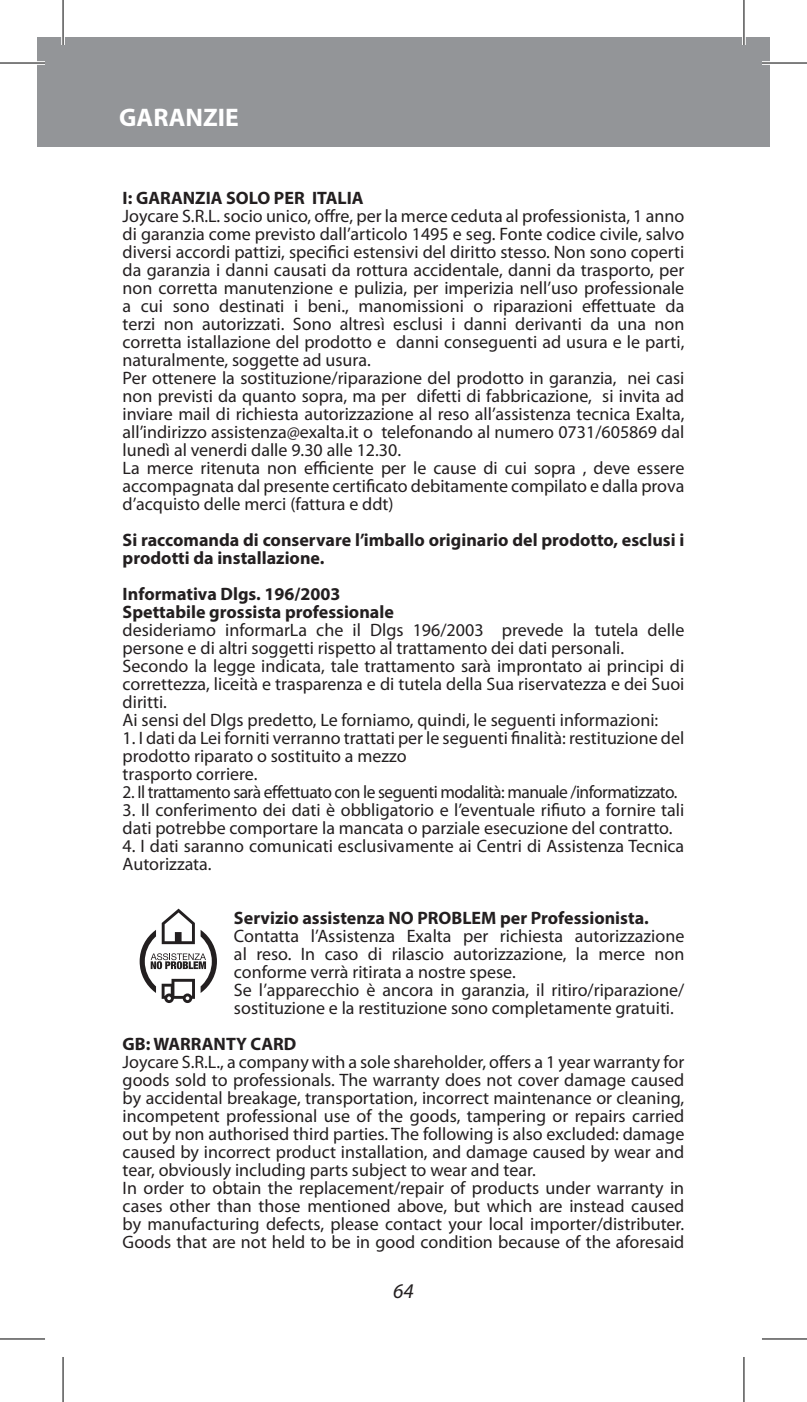
<style>
.page{position:relative;width:807px;height:1402px;background:#fff}
.page>*{position:absolute;margin:0;border:0;box-sizing:border-box;transform-origin:0 0}
.t1{font:700 25.5px "Myriad Pro";color:#fff}
.t2{font:italic 21px "Myriad Pro";color:#231f20}
.t3{font:18px/18px "Myriad Pro";color:#231f20}
.t4{font:700 18px/18px "Myriad Pro";color:#231f20}
.t5{font:18px "Myriad Pro";letter-spacing:-.03em;color:#231f20}
</style>
<div class="page">
<svg style="left:140px;top:908px;width:77px;height:95px"></svg>
<div style="left:743px;top:37px;width:26px;height:110px;background:#939598"></div>
<div style="left:37px;top:37px;width:706px;height:110px;background:#939598"></div>
<hr style="left:0;top:61px;width:45px;height:4px;background:#fff">
<hr style="left:761px;top:61px;width:45px;height:4px;background:#fff">
<hr style="left:61px;top:0;width:4px;height:45px;background:#fff">
<svg style="left:742px;top:0;width:3px;height:45px"></svg>
<svg style="left:744px;top:1357px;width:1px;height:45px"></svg>
<hr style="left:0;top:62px;width:45px;height:2px;background:#000">
<hr style="left:761px;top:62px;width:45px;height:2px;background:#000">
<hr style="left:0;top:1338px;width:45px;height:1px;background:#000">
<hr style="left:761px;top:1338px;width:45px;height:1px;background:#000">
<hr style="left:62px;top:0;width:2px;height:45px;background:#000">
<hr style="left:62px;top:1357px;width:2px;height:45px;background:#000">
<hr style="left:743px;top:0;width:1px;height:45px;background:#000">
<hr style="left:743px;top:1357px;width:1px;height:45px;background:#000">
<h1 class="t1" style="left:119px;top:101px;width:121px">GARANZIE</h1>
<p class="t4" style="left:123px;top:188px;width:242px">I: GARANZIA SOLO PER ITALIA</p>
<p class="t3" style="left:123px;top:207px;width:563px">Joycare S.R.L. socio unico, offre, per la merce ceduta al professionista, 1 anno di garanzia come previsto dall’articolo 1495 e seg. Fonte codice civile, salvo diversi accordi pattizi, specifici estensivi del diritto stesso. Non sono coperti da garanzia i danni causati da rottura accidentale, danni da trasporto, per non corretta manutenzione e pulizia, per imperizia nell’uso professionale a cui sono destinati i beni., manomissioni o riparazioni effettuate da terzi non autorizzati. Sono altresì esclusi i danni derivanti da una non corretta istallazione del prodotto e danni conseguenti ad usura e le parti, naturalmente, soggette ad usura.<br>Per ottenere la sostituzione/riparazione del prodotto in garanzia, nei casi non previsti da quanto sopra, ma per difetti di fabbricazione, si invita ad inviare mail di richiesta autorizzazione al reso all’assistenza tecnica Exalta, all’indirizzo assistenza@exalta.it o telefonando al numero 0731/605869 dal lunedì al venerdi dalle 9.30 alle 12.30.<br>La merce ritenuta non efficiente per le cause di cui sopra , deve essere accompagnata dal presente certificato debitamente compilato e dalla prova d’acquisto delle merci (fattura e ddt)</p>
<p class="t4" style="left:123px;top:530px;width:563px">Si raccomanda di conservare l’imballo originario del prodotto, esclusi i prodotti da installazione.</p>
<p class="t4" style="left:123px;top:584px;width:273px">Informativa Dlgs. 196/2003<br>Spettabile grossista professionale</p>
<p class="t3" style="left:123px;top:621px;width:563px">desideriamo informarLa che il Dlgs 196/2003 prevede la tutela delle persone e di altri soggetti rispetto al trattamento dei dati personali.<br>Secondo la legge indicata, tale trattamento sarà improntato ai principi di correttezza, liceità e trasparenza e di tutela della Sua riservatezza e dei Suoi diritti.<br>Ai sensi del Dlgs predetto, Le forniamo, quindi, le seguenti informazioni:</p>
<p class="t3" style="left:123px;top:729px;width:563px">1. I dati da Lei forniti verranno trattati per le seguenti finalità: restituzione del prodotto riparato o sostituito a mezzo<br>trasporto corriere.</p>
<p class="t5" style="left:123px;top:781px;width:556px">2. Il trattamento sarà effettuato con le seguenti modalità: manuale /informatizzato.</p>
<p class="t3" style="left:123px;top:801px;width:563px">3. Il conferimento dei dati è obbligatorio e l’eventuale rifiuto a fornire tali dati potrebbe comportare la mancata o parziale esecuzione del contratto.</p>
<p class="t3" style="left:123px;top:837px;width:563px">4. I dati saranno comunicati esclusivamente ai Centri di Assistenza Tecnica<br>Autorizzata.</p>
<p class="t4" style="left:234px;top:908px;width:416px">Servizio assistenza NO PROBLEM per Professionista.</p>
<p class="t3" style="left:234px;top:927px;width:452px">Contatta l’Assistenza Exalta per richiesta autorizzazione al reso. In caso di rilascio autorizzazione, la merce non conforme verrà ritirata a nostre spese.<br>Se l’apparecchio è ancora in garanzia, il ritiro/riparazione/ sostituzione e la restituzione sono completamente gratuiti.</p>
<p class="t4" style="left:123px;top:1034px;width:175px">GB: WARRANTY CARD</p>
<p class="t3" style="left:123px;top:1053px;width:563px">Joycare S.R.L., a company with a sole shareholder, offers a 1 year warranty for goods sold to professionals. The warranty does not cover damage caused by accidental breakage, transportation, incorrect maintenance or cleaning, incompetent professional use of the goods, tampering or repairs carried out by non authorised third parties. The following is also excluded: damage caused by incorrect product installation, and damage caused by wear and tear, obviously including parts subject to wear and tear.<br>In order to obtain the replacement/repair of products under warranty in cases other than those mentioned above, but which are instead caused by manufacturing defects, please contact your local importer/distributer.<br>Goods that are not held to be in good condition because of the aforesaid</p>
<p class="t2" style="left:393px;top:1278px;width:22px">64</p>
</div>
